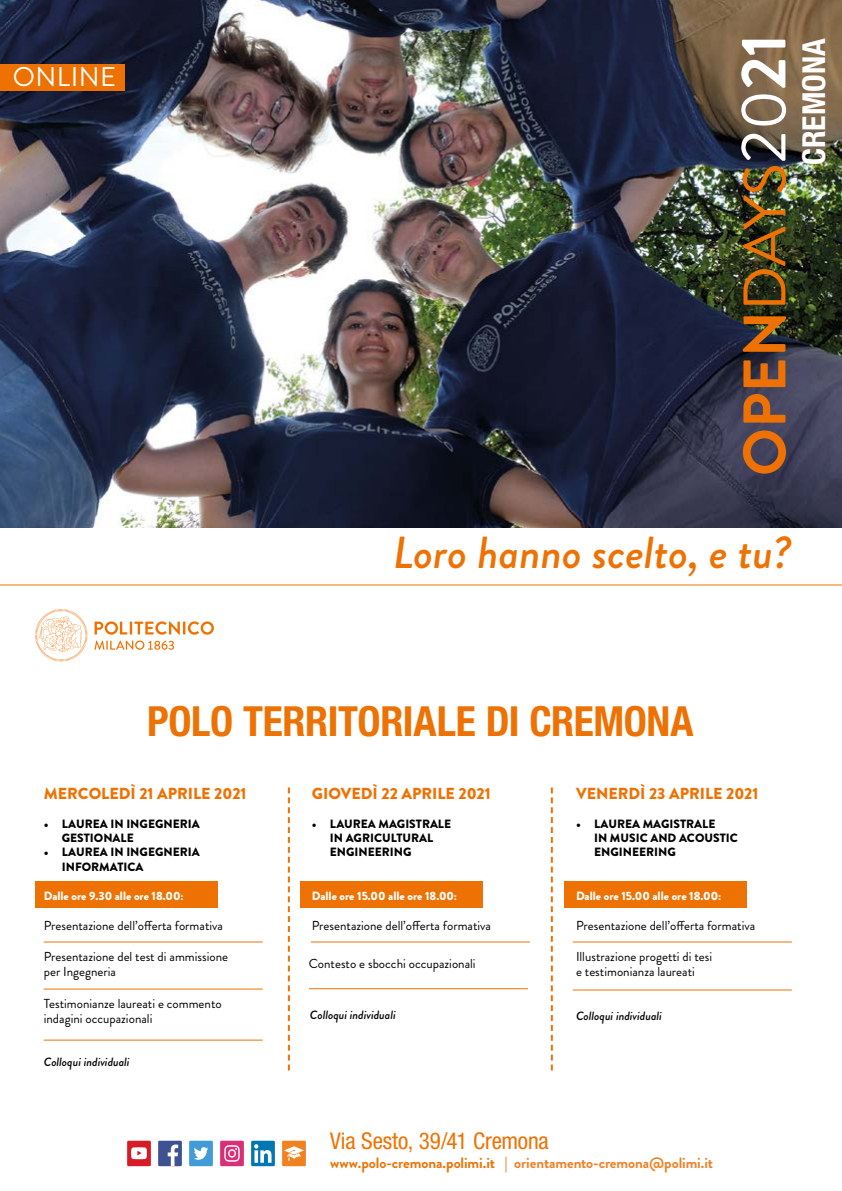
<style>
.page{position:relative;width:842px;height:1191px;background:#fff}
.page>*{position:absolute;margin:0;border:0;box-sizing:border-box;transform-origin:0 0}
.t1{font:700 60px "Brandon Grotesque";color:#ee7203}
.t2{font:italic 500 44.8px "Brandon Grotesque";color:#ee7203}
.t3{font:700 condensed 41.6px "Helvetica Neue LT Std";letter-spacing:-.01em;color:#ee7203}
.t4{font:700 condensed 31.7px "Helvetica Neue LT Std";color:#fff}
.t5{font:27px "Brandon Grotesque";letter-spacing:.02em;color:#fff}
.t6{font:condensed 23.1px "Helvetica Neue LT Std";letter-spacing:-.01em;color:#ee7203}
.t7{font:900 16px "Brandon Grotesque";color:#ee7203}
.t8{font:700 15px "Brandon Grotesque";letter-spacing:-.005em;color:#f08126}
.t9{font:13px/15.6px "Brandon Grotesque";color:#000}
.t10{font:900 12px/14.4px "Brandon Grotesque";color:#000}
.t11{font:900 12px "Brandon Grotesque";color:#fff}
.t12{font:italic 500 12px "Brandon Grotesque";color:#000}
.s1{font-weight:400}
.s2{font-weight:400;font-size:64px;color:#fff}
.s3{font-size:64px;color:#fff}
.s4{color:#ee7203}
.s5{font-weight:900;color:#ee7203}
</style>
<div class="page">
<div style="left:564px;top:881px;width:183px;height:27px;background:#ee7203"></div>
<div style="left:300px;top:881px;width:182px;height:27px;background:#ee7203"></div>
<div style="left:35px;top:881px;width:183px;height:27px;background:#ee7203"></div>
<img style="left:0;top:0;width:842px;height:527px">
<hr style="left:0;top:585px;width:842px;height:1px;background:#ee7203">
<div style="left:158px;top:1140px;width:24px;height:26px;background:#3e5293"></div>
<svg style="left:168px;top:1144px;width:10px;height:22px"></svg>
<div style="left:127px;top:1140px;width:24px;height:26px;background:#d61c26"></div>
<svg style="left:131px;top:1147px;width:16px;height:12px"></svg>
<div style="left:220px;top:1140px;width:24px;height:26px;background:#d83077"></div>
<svg style="left:224px;top:1145px;width:16px;height:16px"></svg>
<div style="left:282px;top:1140px;width:24px;height:26px;background:#f08220"></div>
<svg style="left:284px;top:1146px;width:20px;height:14px"></svg>
<div style="left:251px;top:1140px;width:24px;height:26px;background:#0076b3"></div>
<svg style="left:254px;top:1144px;width:18px;height:18px"></svg>
<div style="left:189px;top:1140px;width:24px;height:26px;background:#419bd6"></div>
<svg style="left:194px;top:1147px;width:14px;height:12px"></svg>
<svg style="left:95px;top:640px;width:79px;height:10px"></svg>
<svg style="left:95px;top:621px;width:119px;height:13px"></svg>
<svg style="left:35px;top:609px;width:53px;height:52px"></svg>
<div style="left:0;top:64px;width:124px;height:26px;background:#ee7203"></div>
<hr style="left:44px;top:941px;width:219px;height:1px;background:#ee7203">
<hr style="left:44px;top:988px;width:219px;height:1px;background:#ee7203">
<hr style="left:44px;top:1039px;width:219px;height:1px;background:#ee7203">
<hr style="left:311px;top:941px;width:219px;height:1px;background:#ee7203">
<hr style="left:309px;top:988px;width:219px;height:1px;background:#ee7203">
<hr style="left:573px;top:941px;width:219px;height:1px;background:#ee7203">
<hr style="left:573px;top:989px;width:219px;height:1px;background:#ee7203">
<svg style="left:288px;top:787px;width:2px;height:283px"></svg>
<svg style="left:551px;top:787px;width:2px;height:283px"></svg>
<h3 class="t5" style="left:13px;top:58px;width:105px">ONLINE</h3>
<h1 class="t1" style="left:723px;top:476px;width:444px;rotate:-90deg">OPEN<span class="s1">DAYS</span><span class="s2">20</span><span class="s3">21</span></h1>
<h3 class="t4" style="left:795px;top:165px;width:128px;rotate:-90deg">CREMONA</h3>
<h2 class="t2" style="left:393px;top:521px;width:400px">Loro hanno scelto, e tu?</h2>
<h3 class="t3" style="left:147px;top:696px;width:548px">POLO TERRITORIALE DI CREMONA</h3>
<p class="t7" style="left:44px;top:782px;width:204px">MERCOLEDÌ 21 APRILE 2021</p>
<p class="t10" style="left:62px;top:816px;width:139px;text-indent:-18px">• LAUREA IN INGEGNERIA<br>GESTIONALE</p>
<p class="t10" style="left:62px;top:845px;width:139px;text-indent:-18px">• LAUREA IN INGEGNERIA<br>INFORMATICA</p>
<p class="t11" style="left:44px;top:887px;width:141px">Dalle ore 9.30 alle ore 18.00:</p>
<p class="t9" style="left:44px;top:917px;width:181px">Presentazione dell’offerta formativa</p>
<p class="t9" style="left:44px;top:948px;width:186px">Presentazione del test di ammissione per Ingegneria</p>
<p class="t9" style="left:44px;top:995px;width:179px">Testimonianze laureati e commento indagini occupazionali</p>
<p class="t12" style="left:44px;top:1054px;width:87px">Colloqui individuali</p>
<p class="t7" style="left:312px;top:782px;width:180px">GIOVEDÌ 22 APRILE 2021</p>
<p class="t10" style="left:330px;top:816px;width:123px;text-indent:-18px">• LAUREA MAGISTRALE<br>IN AGRICULTURAL<br>ENGINEERING</p>
<p class="t11" style="left:312px;top:887px;width:147px">Dalle ore 15.00 alle ore 18.00:</p>
<p class="t9" style="left:312px;top:917px;width:181px">Presentazione dell’offerta formativa</p>
<p class="t9" style="left:309px;top:955px;width:168px">Contesto e sbocchi occupazionali</p>
<p class="t12" style="left:310px;top:1006px;width:87px">Colloqui individuali</p>
<p class="t7" style="left:576px;top:782px;width:184px">VENERDÌ 23 APRILE 2021</p>
<p class="t10" style="left:594px;top:816px;width:145px;text-indent:-18px">• LAUREA MAGISTRALE<br>IN MUSIC AND ACOUSTIC<br>ENGINEERING</p>
<p class="t11" style="left:576px;top:887px;width:147px">Dalle ore 15.00 alle ore 18.00:</p>
<p class="t9" style="left:576px;top:917px;width:181px">Presentazione dell’offerta formativa</p>
<p class="t9" style="left:576px;top:948px;width:138px">Illustrazione progetti di tesi e testimonianza laureati</p>
<p class="t12" style="left:576px;top:1007px;width:87px">Colloqui individuali</p>
<h3 class="t6" style="left:330px;top:1127px;width:220px">Via Sesto, 39/41 Cremona</h3>
<p class="t8" style="left:330px;top:1152px;width:384px"><span class="s4">www.polo-cremona.polimi.it</span> <span class="s5">|</span> orientamento-cremona@polimi.it</p>
</div>
